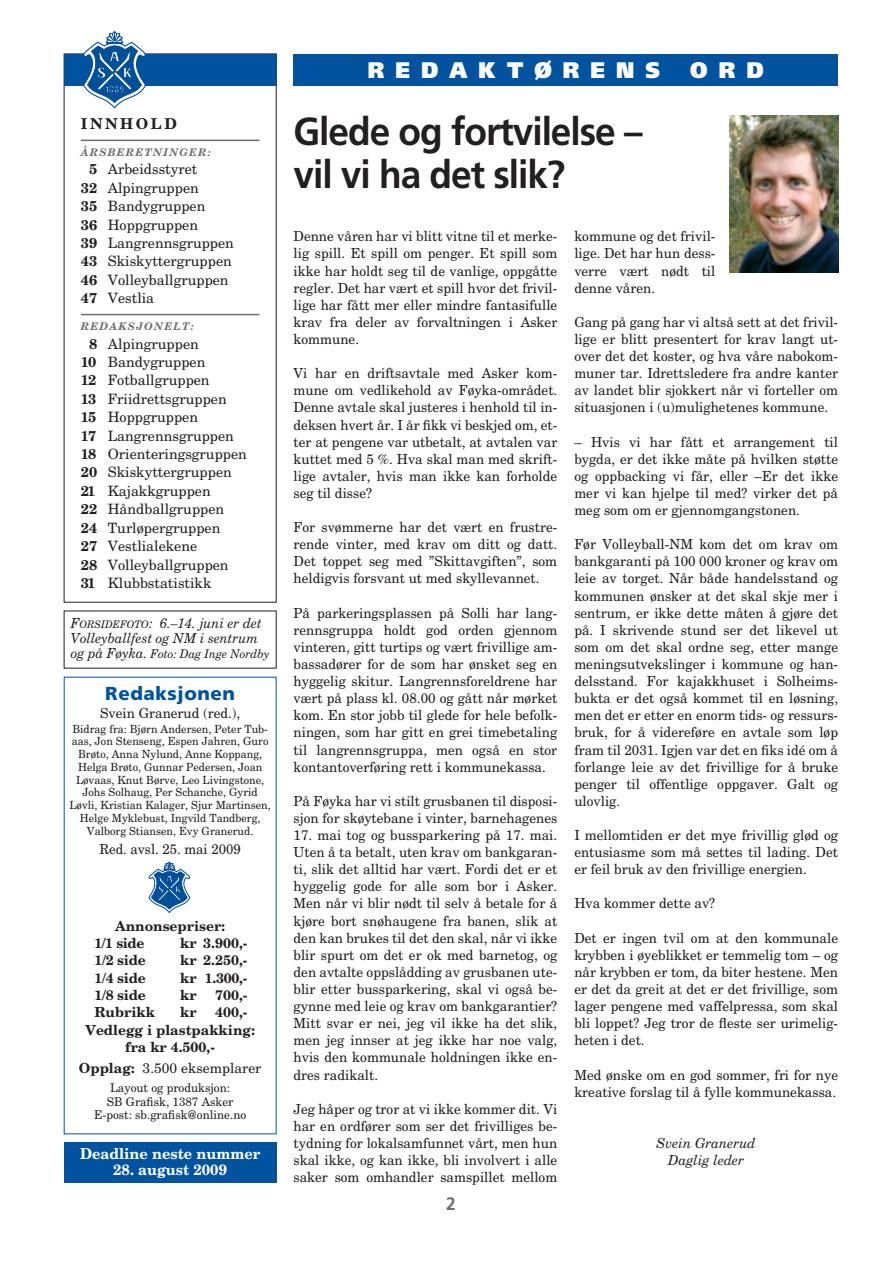
<style>
.page{position:relative;width:893px;height:1262px;background:#fff}
.page>*{position:absolute;margin:0;border:0;box-sizing:border-box;transform-origin:0 0}
.t1{font:700 39px/43.5px "Frutiger";letter-spacing:-.03em;color:#231f20;scale:.95 1}
.t2{font:900 22.5px "Frutiger";letter-spacing:.52em;color:#fff;scale:.95 1}
.t3{font:900 18.75px "Frutiger";letter-spacing:.03em;color:#0153a0}
.t4{font:700 18px "Frutiger";color:#6c6d70;scale:.96 1}
.t5{font:700 15px "New Century Schlbk";color:#fff}
.t6{font:700 15px "New Century Schlbk";letter-spacing:.17em;color:#231f20}
.t7{font:14.25px/18.5px "New Century Schlbk";color:#231f20}
.t8{font:13.8px/17.1px "New Century Schlbk";color:#231f20;text-align:justify}
.t9{font:700 13.8px/17.2px "New Century Schlbk";color:#231f20}
.t10{font:italic 13.8px/15px "New Century Schlbk";color:#231f20;scale:.95 1}
.t11{font:italic 13.8px/17.1px "New Century Schlbk";color:#231f20;text-align:center}
.t12{font:13.8px "New Century Schlbk";color:#231f20;scale:.95 1}
.t13{font:12px/13.5px "New Century Schlbk";color:#231f20;text-align:center}
.t14{font:italic 12px "New Century Schlbk";color:#231f20;scale:.95 1}
.t15{font:11.25px/12.8px "New Century Schlbk";color:#231f20;text-align:center;scale:.96 1}
.t16{font:italic 700 10.5px "New Century Schlbk";letter-spacing:.115em;color:#6c6d70}
.s1{font-weight:700}
.s2{font-size:10.35px}
.s3{font-size:13.8px}
.s4{font-weight:400}
</style>
<div class="page">
<div style="left:293px;top:54px;width:545px;height:32px;background:#0153a0"></div>
<hr style="left:81px;top:140px;width:178px;height:1px;background:#6c6d70">
<hr style="left:81px;top:314px;width:178px;height:1px;background:#6c6d70">
<div style="left:64px;top:1142px;width:212px;height:41px;background:#0153a0"></div>
<div style="left:64px;top:54px;width:212px;height:32px;background:#0153a0"></div>
<svg style="left:148px;top:861px;width:43px;height:52px"></svg>
<svg style="left:82px;top:30px;width:65px;height:79px"></svg>
<img style="left:729px;top:116px;width:109px;height:156px">
<p class="t6" style="left:81px;top:118px;width:97px">INNHOLD</p>
<p class="t16" style="left:81px;top:148px;width:131px">ÅRSBERETNINGER:</p>
<p class="t7" style="left:81px;top:161px;width:155px;text-indent:8px"><span class="s1">5</span> Arbeidsstyret<br><span class="s1">32</span> Alpingruppen<br><span class="s1">35</span> Bandygruppen<br><span class="s1">36</span> Hoppgruppen<br><span class="s1">39</span> Langrennsgruppen<br><span class="s1">43</span> Skiskyttergruppen<br><span class="s1">46</span> Volleyballgruppen<br><span class="s1">47</span> Vestlia</p>
<p class="t16" style="left:81px;top:322px;width:114px">REDAKSJONELT:</p>
<p class="t7" style="left:81px;top:335px;width:167px;text-indent:8px"><span class="s1">8</span> Alpingruppen<br><span class="s1">10</span> Bandygruppen<br><span class="s1">12</span> Fotballgruppen<br><span class="s1">13</span> Friidrettsgruppen<br><span class="s1">15</span> Hoppgruppen<br><span class="s1">17</span> Langrennsgruppen<br><span class="s1">18</span> Orienteringsgruppen<br><span class="s1">20</span> Skiskyttergruppen<br><span class="s1">21</span> Kajakkgruppen<br><span class="s1">22</span> Håndballgruppen<br><span class="s1">24</span> Turløpergruppen<br><span class="s1">27</span> Vestlialekene<br><span class="s1">28</span> Volleyballgruppen<br><span class="s1">31</span> Klubbstatistikk</p>
<p class="t10" style="left:71px;top:617px;width:202px">F<span class="s2">ORSIDEFOTO</span>: 6.–14. juni er det<br>Volleyballfest og NM i sentrum</p>
<p class="t14" style="left:71px;top:649px;width:211px"><span class="s3">og på Føyka.</span> Foto: Dag Inge Nordby</p>
<h3 class="t3" style="left:105px;top:686px;width:131px">Redaksjonen</h3>
<p class="t8" style="left:100px;top:706px;width:142px">Svein Granerud (red.),</p>
<p class="t15" style="left:69px;top:723px;width:211px">Bidrag fra: Bjørn Andersen, Peter Tub&shy;aas, Jon Stenseng, Espen Jahren, Guro Brøto, Anna Nylund, Anne Koppang, Helga Brøto, Gunnar Pedersen, Joan Løvaas, Knut Børve, Leo Livingstone, Johs Solhaug, Per Schanche, Gyrid Løvli, Kristian Kalager, Sjur Martinsen, Helge Myklebust, Ingvild Tandberg, Valborg Stiansen, Evy Granerud.</p>
<p class="t12" style="left:100px;top:844px;width:150px">Red. avsl. 25. mai 2009</p>
<p class="t9" style="left:94px;top:918px;width:132px;text-indent:21px">Annonsepriser:<br>1/1 side</p>
<p class="t9" style="left:180px;top:935px;width:69px">kr 3.900,-</p>
<p class="t9" style="left:94px;top:953px;width:53px">1/2 side</p>
<p class="t9" style="left:180px;top:953px;width:69px">kr 2.250,-</p>
<p class="t9" style="left:94px;top:970px;width:53px">1/4 side</p>
<p class="t9" style="left:180px;top:970px;width:69px">kr 1.300,-</p>
<p class="t9" style="left:94px;top:987px;width:53px">1/8 side</p>
<p class="t9" style="left:180px;top:987px;width:18px">kr</p>
<p class="t9" style="left:215px;top:987px;width:34px">700,-</p>
<p class="t9" style="left:94px;top:1004px;width:62px">Rubrikk</p>
<p class="t9" style="left:180px;top:1004px;width:18px">kr</p>
<p class="t9" style="left:85px;top:1004px;width:171px;line-height:18px;text-indent:130px">400,-<br>Vedlegg i plastpakking:</p>
<p class="t9" style="left:79px;top:1037px;width:184px;line-height:21px;text-align:center">fra kr 4.500,-<br>Opplag: <span class="s4">3.500 eksemplarer</span></p>
<p class="t13" style="left:94px;top:1082px;width:154px">Layout og produksjon:<br>SB Grafisk, 1387 Asker<br>E-post: sb.grafisk@online.no</p>
<p class="t5" style="left:80px;top:1147px;width:182px">Deadline neste nummer</p>
<p class="t5" style="left:113px;top:1164px;width:115px">28. august 2009</p>
<h2 class="t2" style="left:367px;top:61px;width:309px">REDAKTØRENS</h2>
<h2 class="t2" style="left:690px;top:61px;width:79px">ORD</h2>
<h1 class="t1" style="left:293px;top:112px;width:369px">Glede og fortvilelse – vil vi ha det slik?</h1>
<p class="t8" style="left:293px;top:229px;width:265px">Denne våren har vi blitt vitne til et merke&shy;lig spill. Et spill om penger. Et spill som ikke har holdt seg til de vanlige, oppgåtte regler. Det har vært et spill hvor det frivil&shy;lige har fått mer eller mindre fantasifulle krav fra deler av forvaltningen i Asker kommune.</p>
<p class="t8" style="left:293px;top:366px;width:265px">Vi har en driftsavtale med Asker kom&shy;mune om vedlikehold av Føyka-området.<br>Denne avtale skal justeres i henhold til in&shy;deksen hvert år. I år fikk vi beskjed om, et&shy;ter at pengene var utbetalt, at avtalen var kuttet med 5 %. Hva skal man med skrift&shy;lige avtaler, hvis man ikke kan forholde seg til disse?</p>
<p class="t8" style="left:293px;top:520px;width:265px">For svømmerne har det vært en frustre&shy;rende vinter, med krav om ditt og datt.<br>Det toppet seg med ”Skittavgiften”, som heldigvis forsvant ut med skyllevannet.</p>
<p class="t8" style="left:293px;top:605px;width:265px">På parkeringsplassen på Solli har lang&shy;rennsgruppa holdt god orden gjennom vinteren, gitt turtips og vært frivillige am&shy;bassadører for de som har ønsket seg en hyggelig skitur. Langrennsforeldrene har vært på plass kl. 08.00 og gått når mørket kom. En stor jobb til glede for hele befolk&shy;ningen, som har gitt en grei timebetaling til langrennsgruppa, men også en stor kontantoverføring rett i kommunekassa.</p>
<p class="t8" style="left:293px;top:793px;width:265px">På Føyka har vi stilt grusbanen til disposi&shy;sjon for skøytebane i vinter, barnehagenes</p>
<p class="t8" style="left:293px;top:828px;width:265px">17. mai tog og bussparkering på 17. mai.<br>Uten å ta betalt, uten krav om bankgaran&shy;ti, slik det alltid har vært. Fordi det er et hyggelig gode for alle som bor i Asker.<br>Men når vi blir nødt til selv å betale for å kjøre bort snøhaugene fra banen, slik at den kan brukes til det den skal, når vi ikke blir spurt om det er ok med barnetog, og den avtalte oppslådding av grusbanen ute&shy;blir etter bussparkering, skal vi også be&shy;gynne med leie og krav om bankgarantier?<br>Mitt svar er nei, jeg vil ikke ha det slik, men jeg innser at jeg ikke har noe valg, hvis den kommunale holdningen ikke en&shy;dres radikalt.</p>
<p class="t8" style="left:293px;top:1101px;width:265px">Jeg håper og tror at vi ikke kommer dit. Vi har en ordfører som ser det frivilliges be&shy;tydning for lokalsamfunnet vårt, men hun skal ikke, og kan ikke, bli involvert i alle saker som omhandler samspillet mellom</p>
<h3 class="t4" style="left:446px;top:1196px;width:12px">2</h3>
<p class="t8" style="left:574px;top:229px;width:143px">kommune og det frivil&shy;lige. Det har hun dess&shy;verre vært nødt til denne våren.</p>
<p class="t8" style="left:574px;top:315px;width:265px">Gang på gang har vi altså sett at det frivil&shy;lige er blitt presentert for krav langt ut&shy;over det det koster, og hva våre nabokom&shy;muner tar. Idrettsledere fra andre kanter av landet blir sjokkert når vi forteller om situasjonen i (u)mulighetenes kommune.</p>
<p class="t8" style="left:574px;top:434px;width:265px">– Hvis vi har fått et arrangement til bygda, er det ikke måte på hvilken støtte og oppbacking vi får, eller –Er det ikke mer vi kan hjelpe til med? virker det på meg som om er gjennomgangstonen.</p>
<p class="t8" style="left:574px;top:537px;width:265px">Før Volleyball-NM kom det om krav om bankgaranti på 100 000 kroner og krav om leie av torget. Når både handelsstand og kommunen ønsker at det skal skje mer i sentrum, er ikke dette måten å gjøre det på. I skrivende stund ser det likevel ut som om det skal ordne seg, etter mange meningsutvekslinger i kommune og han&shy;delsstand. For kajakkhuset i Solheims&shy;bukta er det også kommet til en løsning, men det er etter en enorm tids- og ressurs&shy;bruk, for å videreføre en avtale som løp fram til 2031. Igjen var det en fiks idé om å forlange leie av det frivillige for å bruke penger til offentlige oppgaver. Galt og ulovlig.</p>
<p class="t8" style="left:574px;top:827px;width:265px">I mellomtiden er det mye frivillig glød og entusiasme som må settes til lading. Det er feil bruk av den frivillige energien.</p>
<p class="t8" style="left:574px;top:896px;width:142px">Hva kommer dette av?</p>
<p class="t8" style="left:574px;top:930px;width:265px">Det er ingen tvil om at den kommunale krybben i øyeblikket er temmelig tom – og når krybben er tom, da biter hestene. Men er det da greit at det er det frivillige, som lager pengene med vaffelpressa, som skal bli loppet? Jeg tror de fleste ser urimelig&shy;heten i det.</p>
<p class="t8" style="left:574px;top:1067px;width:265px">Med ønske om en god sommer, fri for nye kreative forslag til å fylle kommunekassa.</p>
<p class="t11" style="left:656px;top:1135px;width:101px">Svein Granerud<br>Daglig leder</p>
</div>
